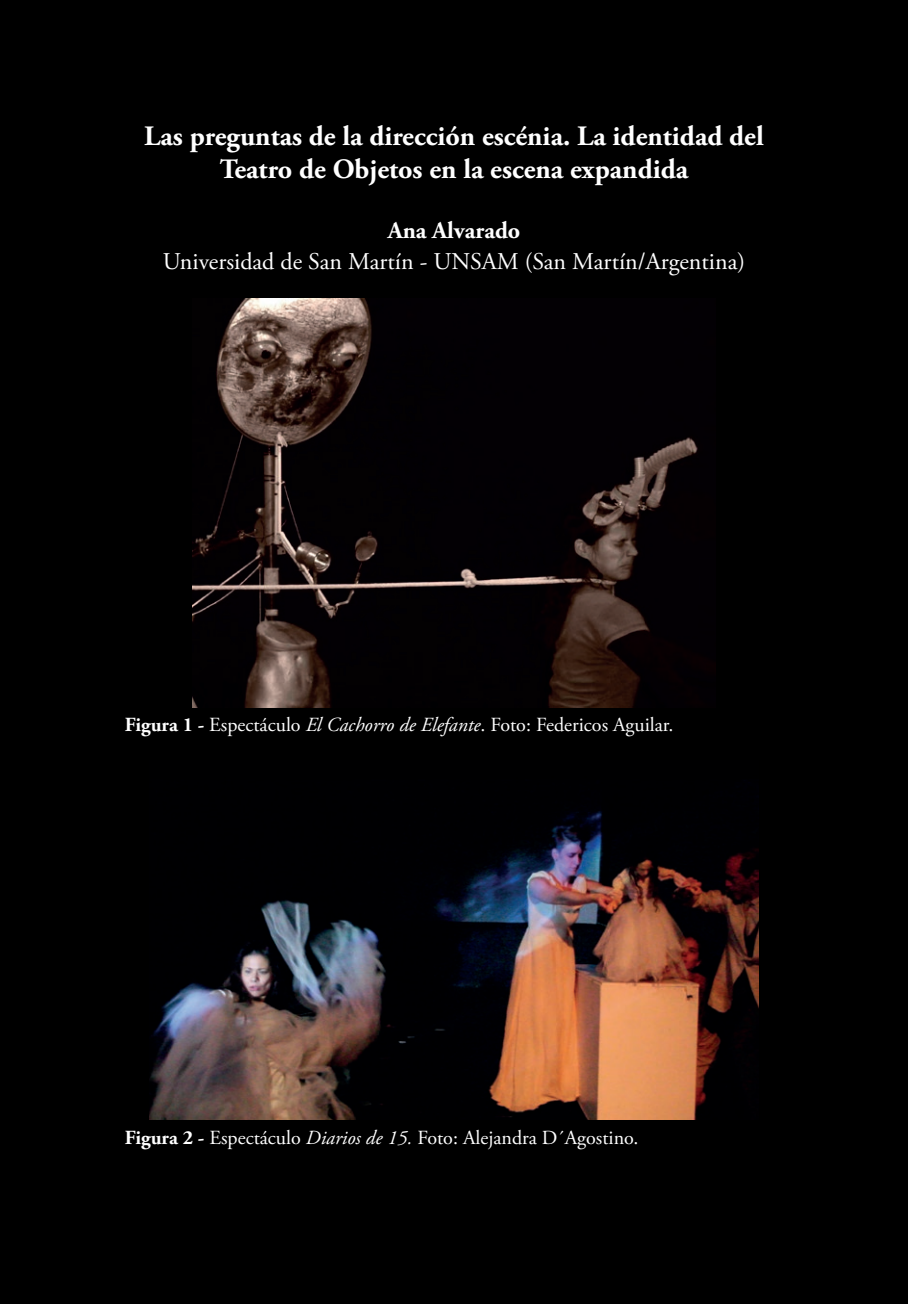
<style>
.page{position:relative;width:908px;height:1304px;background:#fff}
.page>*{position:absolute;margin:0;border:0;box-sizing:border-box;transform-origin:0 0}
.t1{font:700 28px/33.6px "Adobe Garamond Pro";color:#fff;text-align:center}
.t2{font:24px "Adobe Garamond Pro";color:#fff}
.t3{font:700 24px "Adobe Garamond Pro";color:#fff}
.t4{font:20px "Adobe Garamond Pro";color:#fff}
.s1{font-weight:700}
.s2{font-style:italic}
</style>
<div class="page">
<div style="left:0;top:0;width:907px;height:1304px;background:#000"></div>
<img style="left:192px;top:299px;width:522px;height:408px">
<img style="left:149px;top:782px;width:609px;height:338px">
<h1 class="t1" style="left:144px;top:119px;width:621px">Las preguntas de la dirección escénia. La identidad del<br>Teatro de Objetos en la escena expandida</h1>
<p class="t3" style="left:387px;top:217px;width:134px">Ana Alvarado</p>
<p class="t2" style="left:163px;top:247px;width:583px">Universidad de San Martín - UNSAM (San Martín/Argentina)</p>
<p class="t4" style="left:125px;top:713px;width:550px"><span class="s1">Figura 1 -</span> Espectáculo <span class="s2">El Cachorro de Elefante</span>. Foto: Federicos Aguilar.</p>
<p class="t4" style="left:125px;top:1125px;width:515px"><span class="s1">Figura 2 -</span> Espectáculo <span class="s2">Diarios de 15.</span> Foto: Alejandra D´Agostino.</p>
</div>
